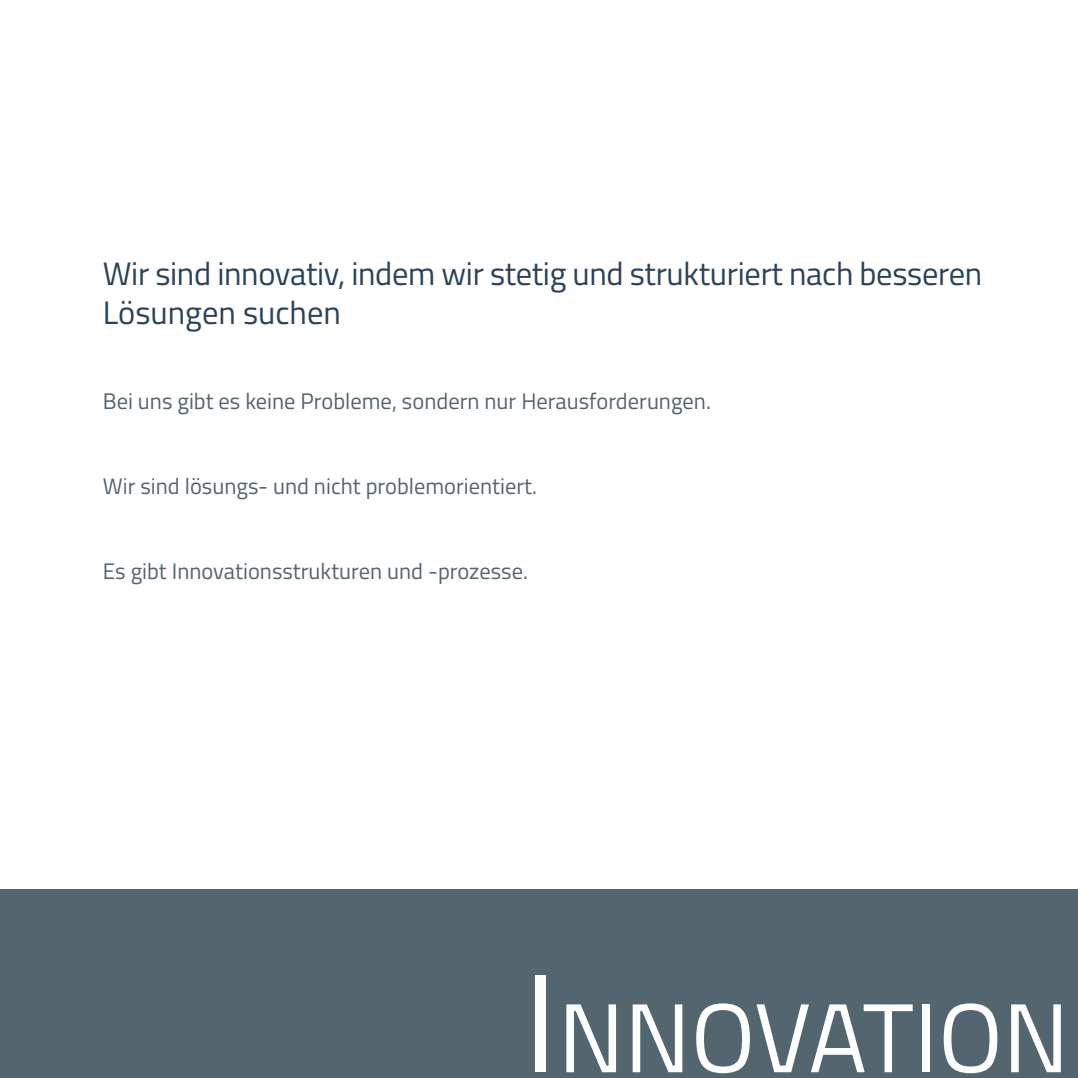
<style>
.page{position:relative;width:1078px;height:1078px;background:#fff}
.page>*{position:absolute;margin:0;border:0;box-sizing:border-box;transform-origin:0 0}
.t1{font:98px "Titillium Web";color:#fff}
.t2{font:32.5px/39px "Titillium Web";letter-spacing:-.01em;color:#29435a}
.t3{font:22.5px "Titillium Web";color:#53656e}
.s1{font-size:140px}
</style>
<div class="page">
<div style="left:0;top:888px;width:1077px;height:189px;background:#53656e"></div>
<h2 class="t2" style="left:103px;top:252px;width:880px">Wir sind innovativ, indem wir stetig und strukturiert nach besseren<br>Lösungen suchen</h2>
<p class="t3" style="left:103px;top:385px;width:609px">Bei uns gibt es keine Probleme, sondern nur Herausforderungen.</p>
<p class="t3" style="left:103px;top:470px;width:435px">Wir sind lösungs- und nicht problemorientiert.</p>
<p class="t3" style="left:103px;top:555px;width:426px">Es gibt Innovationsstrukturen und -prozesse.</p>
<h1 class="t1" style="left:523px;top:965px;width:547px"><span class="s1">I</span>NNOVATION</h1>
</div>
